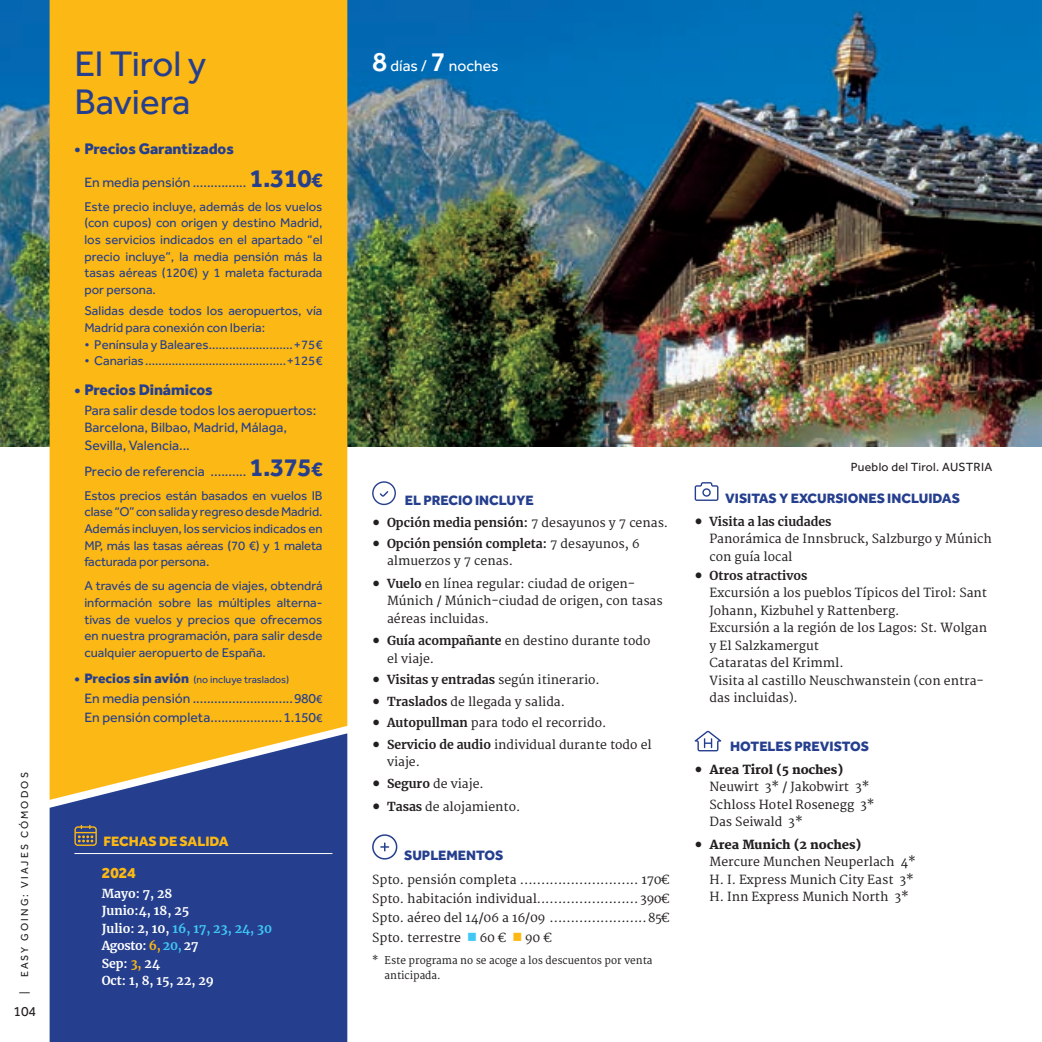
<style>
.page{position:relative;width:1042px;height:1042px;background:#fff}
.page>*{position:absolute;margin:0;border:0;box-sizing:border-box;transform-origin:0 0}
.t1{font:36.75px/38.5px "Effra";color:#253f8e}
.t2{font:700 26.25px "Effra";letter-spacing:-.025em;color:#253f8e}
.t3{font:800 15.75px "Effra";letter-spacing:-.005em;color:#253f8e}
.t4{font:15.75px "Effra";color:#fff}
.t5{font:800 15.75px "Effra";color:#fcb814}
.t6{font:14px/17.5px "Effra";color:#253f8e}
.t7{font:800 14px "Effra";color:#253f8e}
.t8{font:800 14px "Effra";color:#fcb814}
.t9{font:14px "Effra";color:#231f20}
.t10{font:13.12px/16.6px "Effra";color:#253f8e;text-align:justify}
.t11{font:12.25px/17.5px "Merriweather";color:#231f20}
.t12{font:700 12.25px "Merriweather";color:#231f20}
.t13{font:700 12.25px "Merriweather";color:#fff}
.t14{font:800 12.25px "Merriweather";letter-spacing:-.01em;color:#231f20}
.t15{font:700 12.25px "Merriweather";color:#40c7f4}
.t16{font:12.25px "Effra";letter-spacing:.025em;color:#231f20}
.t17{font:700 12.25px "Merriweather";letter-spacing:-.03em;color:#fff}
.t18{font:10.5px/14.9px "Merriweather";color:#231f20;scale:.96 1}
.t19{font:10.5px "Effra";color:#253f8e}
.t20{font:10.5px "Effra";letter-spacing:.2em;color:#231f20}
.s1{font-size:21px}
.s2{font-weight:800;font-size:14px}
.s3{font-size:12.25px}
.s4{color:#fff}
.s5{color:#fcb814}
.s6{color:#40c7f4}
.s7{font-weight:500;font-size:28px}
.s8{font-family:"Minion Pro";font-weight:400;font-size:21px}
.s9{font-weight:400}
.s10{font-family:"Minion Pro";font-size:21px}
.s11{font-weight:700}
.s12{font-family:"Minion Pro";font-weight:700;font-size:21px}
</style>
<div class="page">
<img style="left:0;top:0;width:50px;height:446px">
<img style="left:347px;top:0;width:695px;height:446px">
<div style="left:50px;top:800px;width:297px;height:242px;background:#253f8e"></div>
<div style="left:50px;top:0;width:297px;height:800px;background:#fcb814"></div>
<svg style="left:694px;top:482px;width:24px;height:19px"></svg>
<svg style="left:694px;top:730px;width:27px;height:21px"></svg>
<svg style="left:372px;top:481px;width:24px;height:24px"></svg>
<svg style="left:372px;top:834px;width:25px;height:25px"></svg>
<hr style="left:74px;top:853px;width:258px;height:1px;background:#fff">
<svg style="left:74px;top:825px;width:23px;height:21px"></svg>
<p class="t20" style="left:18px;top:977px;width:206px;rotate:-90deg">EASY GOING: VIAJES CÓMODOS</p>
<p class="t20" style="left:18px;top:994px;width:4px;rotate:-90deg">|</p>
<p class="t9" style="left:13px;top:1003px;width:24px">104</p>
<p class="t1" style="left:74px;top:44px;width:133px">El Tirol y<br>Baviera</p>
<p class="t3" style="left:74px;top:140px;width:161px">• Precios Garantizados</p>
<p class="t6" style="left:84px;top:173px;width:108px">En media pensión</p>
<p class="t2" style="left:250px;top:162px;width:74px">1.310<span class="s1">€</span></p>
<p class="t10" style="left:84px;top:198px;width:240px">Este precio incluye, además de los vuelos (con cupos) con origen y destino Madrid, los servicios indicados en el apartado “el precio incluye”, la media pensión más la tasas aéreas (120€) y 1 maleta facturada por persona.</p>
<p class="t10" style="left:84px;top:303px;width:240px">Salidas desde todos los aeropuertos, vía<br>Madrid para conexión con Iberia:</p>
<p class="t10" style="left:84px;top:336px;width:126px">• Península y Baleares</p>
<p class="t10" style="left:294px;top:336px;width:30px">+75€</p>
<p class="t10" style="left:84px;top:352px;width:61px">• Canarias</p>
<p class="t10" style="left:287px;top:352px;width:37px">+125€</p>
<p class="t3" style="left:74px;top:380px;width:140px">• Precios Dinámicos</p>
<p class="t6" style="left:84px;top:401px;width:233px">Para salir desde todos los aeropuertos:<br>Barcelona, Bilbao, Madrid, Málaga,<br>Sevilla, Valencia...</p>
<p class="t6" style="left:84px;top:462px;width:122px">Precio de referencia</p>
<p class="t2" style="left:250px;top:451px;width:74px">1.375<span class="s1">€</span></p>
<p class="t10" style="left:84px;top:487px;width:240px">Estos precios están basados en vuelos IB clase “O” con salida y regreso desde Madrid.<br>Además incluyen, los servicios indicados en MP, más las tasas aéreas (70 €) y 1 maleta facturada por persona.</p>
<p class="t10" style="left:84px;top:577px;width:240px">A través de su agencia de viajes, obtendrá información sobre las múltiples alterna&shy;tivas de vuelos y precios que ofrecemos en nuestra programación, para salir desde cualquier aeropuerto de España.</p>
<p class="t19" style="left:74px;top:673px;width:216px"><span class="s2">• Precios sin avión</span> (no incluye traslados)</p>
<p class="t6" style="left:84px;top:689px;width:108px">En media pensión</p>
<p class="t6" style="left:294px;top:689px;width:30px">980<span class="s3">€</span></p>
<p class="t6" style="left:84px;top:709px;width:127px">En pensión completa</p>
<p class="t6" style="left:283px;top:709px;width:41px">1.150<span class="s3">€</span></p>
<p class="t8" style="left:104px;top:832px;width:127px">FECHAS DE SALIDA</p>
<p class="t5" style="left:102px;top:862px;width:36px">2024</p>
<p class="t13" style="left:102px;top:884px;width:72px">Mayo: 7, 28</p>
<p class="t13" style="left:102px;top:902px;width:89px">Junio:4, 18, 25</p>
<p class="t15" style="left:102px;top:919px;width:172px"><span class="s4">Julio: 2, 10,</span> 16, 17, 23, 24, 30</p>
<p class="t17" style="left:102px;top:937px;width:98px">Agosto: <span class="s5">6,</span> <span class="s6">20,</span> 27</p>
<p class="t13" style="left:102px;top:954px;width:60px">Sep: <span class="s5">3,</span> 24</p>
<p class="t13" style="left:102px;top:972px;width:114px">Oct: 1, 8, 15, 22, 29</p>
<p class="t4" style="left:372px;top:56px;width:128px"><span class="s7">8</span> días / <span class="s7">7</span> noches</p>
<p class="t7" style="left:405px;top:492px;width:131px">EL PRECIO INCLUYE</p>
<p class="t12" style="left:372px;top:514px;width:297px"><span class="s8">•</span> Opción media pensión: <span class="s9">7 desayunos y 7 cenas.</span></p>
<p class="t11" style="left:387px;top:535px;width:254px;text-indent:-15px"><span class="s10">•</span> <span class="s11">Opción pensión completa:</span> 7 desayunos, 6 almuerzos y 7 cenas.</p>
<p class="t11" style="left:387px;top:575px;width:277px;text-indent:-15px"><span class="s10">•</span> <span class="s11">Vuelo</span> en línea regular: ciudad de origen-<br>Múnich / Múnich-ciudad de origen, con tasas aéreas incluidas.</p>
<p class="t11" style="left:387px;top:632px;width:265px;text-indent:-15px"><span class="s10">•</span> <span class="s11">Guía acompañante</span> en destino durante todo el viaje.</p>
<p class="t12" style="left:372px;top:671px;width:229px"><span class="s8">•</span> Visitas y entradas <span class="s9">según itinerario.</span></p>
<p class="t11" style="left:372px;top:693px;width:194px"><span class="s10">•</span> <span class="s11">Traslados</span> de llegada y salida.</p>
<p class="t11" style="left:372px;top:715px;width:236px"><span class="s10">•</span> <span class="s11">Autopullman</span> para todo el recorrido.</p>
<p class="t11" style="left:387px;top:737px;width:266px;line-height:16.6px;text-indent:-15px"><span class="s10">•</span> <span class="s11">Servicio de audio</span> individual durante todo el viaje.</p>
<p class="t11" style="left:372px;top:775px;width:113px"><span class="s12">•</span> <span class="s11">Seguro</span> de viaje.</p>
<p class="t11" style="left:372px;top:798px;width:150px"><span class="s12">•</span> <span class="s11">Tasas</span> de alojamiento.</p>
<p class="t7" style="left:404px;top:846px;width:101px">SUPLEMENTOS</p>
<p class="t11" style="left:372px;top:871px;width:146px">Spto. pensión completa</p>
<p class="t11" style="left:641px;top:871px;width:30px">170€</p>
<p class="t11" style="left:372px;top:890px;width:166px">Spto. habitación individual</p>
<p class="t11" style="left:640px;top:890px;width:31px">390€</p>
<p class="t11" style="left:372px;top:909px;width:175px">Spto. aéreo del 14/06 a 16/09</p>
<p class="t11" style="left:648px;top:909px;width:23px">85€</p>
<p class="t11" style="left:372px;top:929px;width:181px">Spto. terrestre <span class="s6">■</span> 60 € <span class="s5">■</span> 90 €</p>
<p class="t18" style="left:384px;top:953px;width:281px;text-indent:-12px">* Este programa no se acoge a los descuentos por venta anticipada.</p>
<p class="t16" style="left:851px;top:459px;width:143px">Pueblo del Tirol. AUSTRIA</p>
<p class="t7" style="left:725px;top:489px;width:236px">VISITAS Y EXCURSIONES INCLUIDAS</p>
<p class="t12" style="left:694px;top:513px;width:138px"><span class="s10">•</span> Visita a las ciudades</p>
<p class="t11" style="left:709px;top:531px;width:284px">Panorámica de Innsbruck, Salzburgo y Múnich con guía local</p>
<p class="t11" style="left:709px;top:567px;width:279px;text-indent:-15px"><span class="s12">•</span> <span class="s11">Otros atractivos<br></span>Excursión a los pueblos Típicos del Tirol: Sant<br>Johann, Kizbuhel y Rattenberg.<br>Excursión a la región de los Lagos: St. Wolgan y El Salzkamergut<br>Cataratas del Krimml.<br>Visita al castillo Neuschwanstein (con entra&shy;das incluidas).</p>
<p class="t7" style="left:730px;top:738px;width:140px">HOTELES PREVISTOS</p>
<p class="t14" style="left:694px;top:762px;width:150px"><span class="s8">•</span> Area Tirol (5 noches)</p>
<p class="t11" style="left:709px;top:779px;width:167px">Neuwirt 3* / Jakobwirt 3*<br>Schloss Hotel Rosenegg 3*<br>Das Seiwald 3*</p>
<p class="t14" style="left:694px;top:837px;width:168px"><span class="s8">•</span> Area Munich (2 noches)</p>
<p class="t11" style="left:709px;top:854px;width:208px">Mercure Munchen Neuperlach 4*<br>H. I. Express Munich City East 3*<br>H. Inn Express Munich North 3*</p>
</div>
